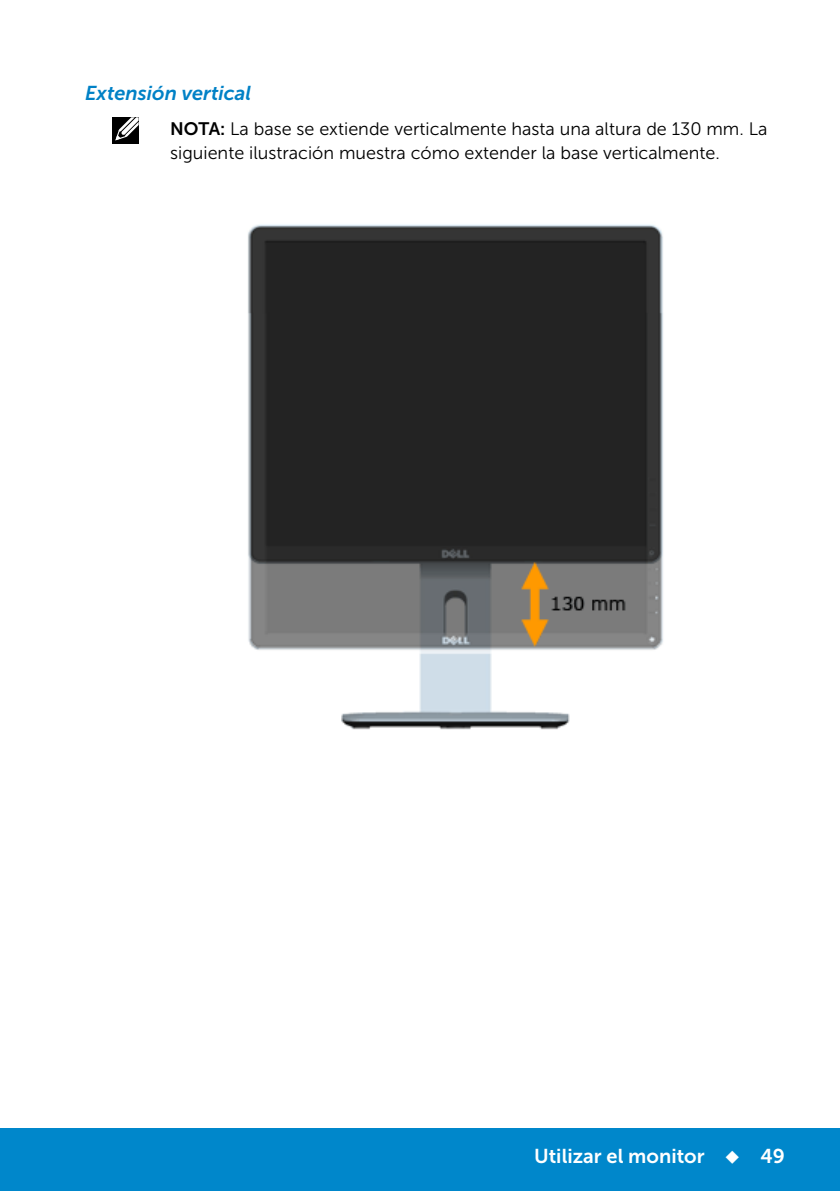
<style>
.page{position:relative;width:840px;height:1191px;background:#fff}
.page>*{position:absolute;margin:0;border:0;box-sizing:border-box;transform-origin:0 0}
.t1{font:20px "Museo Sans For Dell 700";color:#fff}
.t2{font:italic 20px "Museo Sans For Dell 700";color:#0081c6}
.t3{font:18px/24px "Museo Sans For Dell 300";color:#000}
.s1{font-family:"Museo Sans For Dell 700"}
</style>
<div class="page">
<div style="left:0;top:1128px;width:839px;height:63px;background:#0087cb"></div>
<img style="left:248px;top:224px;width:415px;height:506px">
<div style="left:112px;top:117px;width:26px;height:27px;background:#000"></div>
<svg style="left:115px;top:117px;width:24px;height:24px"></svg>
<p class="t2" style="left:85px;top:82px;width:167px">Extensión vertical</p>
<p class="t3" style="left:170px;top:117px;width:598px"><span class="s1">NOTA:</span> La base se extiende verticalmente hasta una altura de 130 mm. La siguiente ilustración muestra cómo extender la base verticalmente.</p>
<p class="t1" style="left:534px;top:1144px;width:252px">Utilizar el monitor ◆ 49</p>
</div>
